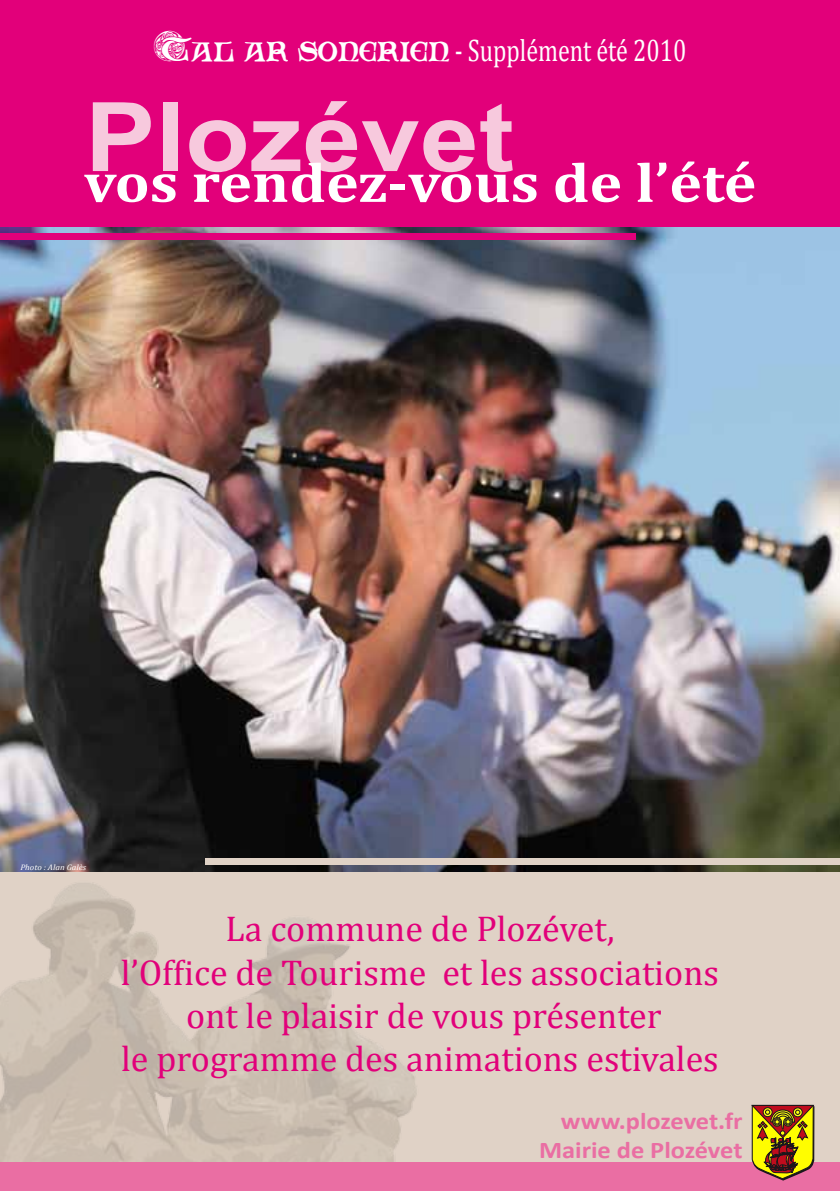
<style>
.page{position:relative;width:840px;height:1191px;background:#fff}
.page>*{position:absolute;margin:0;border:0;box-sizing:border-box;transform-origin:0 0}
.t1{font:700 96px "Arial";color:#f7c9dd;scale:1.1 1}
.t2{font:700 56px "Cambria";color:#fff;scale:1.1 1}
.t3{font:36px/43.2px "Cambria";color:#e2007a;text-align:center}
.t4{font:31.2px "Cambria";color:#fff;scale:.77 1}
.t5{font:700 24px/28.8px "Calibri";color:#ea6ea3;text-align:right;scale:1.1 1}
.t6{font:italic 8px "Cambria";color:#fff;scale:1.1 1}
.s1{font-family:"Spiral Initials";font-size:36px}
.s2{font-family:"Spiral Initials"}
</style>
<div class="page">
<div style="left:0;top:0;width:839px;height:358px;background:#e2007a"></div>
<div style="left:0;top:781px;width:839px;height:410px;background:#e0d2c6"></div>
<img style="left:0;top:227px;width:839px;height:644px">
<img style="left:0;top:868px;width:442px;height:294px">
<div style="left:0;top:1162px;width:839px;height:29px;background:#ea6ea3"></div>
<svg style="left:751px;top:1105px;width:63px;height:75px;background:#ab801d"></svg>
<div style="left:0;top:233px;width:635px;height:7px;background:#e2007a"></div>
<div style="left:206px;top:858px;width:633px;height:7px;background:#e0d2c6"></div>
<p class="t4" style="left:153px;top:32px;width:693px"><span class="s1">T</span><span class="s2">al ar sonerien</span> - Supplément été 2010</p>
<h1 class="t1" style="left:85px;top:74px;width:391px">Plozévet</h1>
<h2 class="t2" style="left:84px;top:149px;width:612px">vos rendez-vous de l’été</h2>
<p class="t6" style="left:20px;top:862px;width:61px">Photo : Alan Galès</p>
<p class="t3" style="left:121px;top:907px;width:599px">La commune de Plozévet,<br>l’Office de Tourisme et les associations ont le plaisir de vous présenter<br>le programme des animations estivales</p>
<p class="t5" style="left:538px;top:1105px;width:186px">www.plozevet.fr<br>Mairie de Plozévet</p>
</div>
